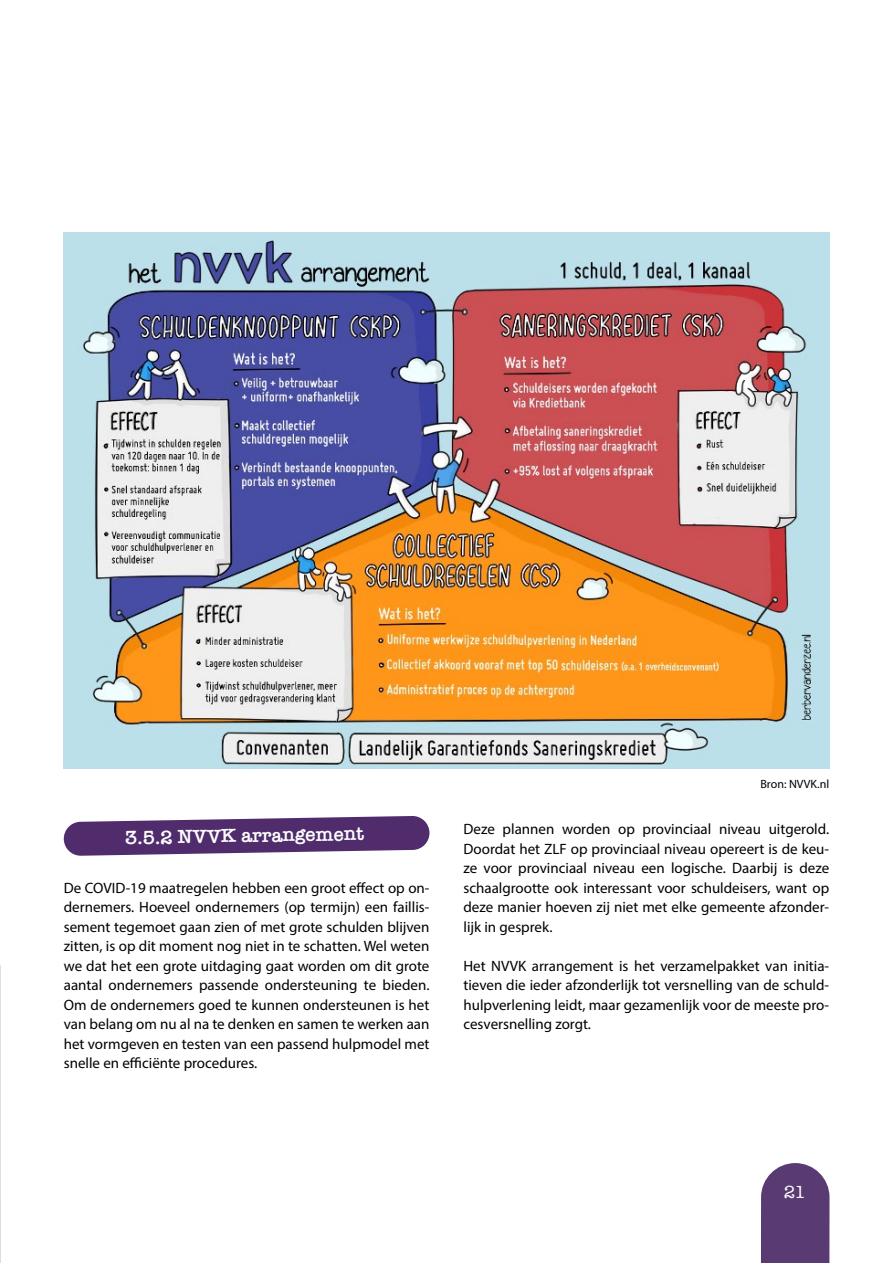
<style>
.page{position:relative;width:893px;height:1263px;background:#fff}
.page>*{position:absolute;margin:0;border:0;box-sizing:border-box;transform-origin:0 0}
.t1{font:600 19.5px "American Typewriter";color:#fff}
.t2{font:18px "American Typewriter";color:#fff}
.t3{font:15px/19.5px "Myriad Pro";color:#000;text-align:justify}
.t4{font:12px "Myriad Pro";color:#000}
</style>
<div class="page">
<svg style="left:760px;top:1163px;width:69px;height:100px;background:#684b7e"></svg>
<svg style="left:0;top:965px;width:1px;height:298px"></svg>
<svg style="left:64px;top:816px;width:366px;height:40px;background:#6d4f85"></svg>
<img style="left:64px;top:233px;width:765px;height:536px">
<h1 class="t1" style="left:125px;top:823px;width:241px;rotate:-1deg">3.5.2 NVVK arrangement</h1>
<p class="t3" style="left:64px;top:877px;width:367px">De COVID-19 maatregelen hebben een groot effect op on&shy;dernemers. Hoeveel ondernemers (op termijn) een faillis&shy;sement tegemoet gaan zien of met grote schulden blijven zitten, is op dit moment nog niet in te schatten. Wel weten we dat het een grote uitdaging gaat worden om dit grote aantal ondernemers passende ondersteuning te bieden.<br>Om de ondernemers goed te kunnen ondersteunen is het van belang om nu al na te denken en samen te werken aan het vormgeven en testen van een passend hulpmodel met snelle en efficiënte procedures.</p>
<p class="t4" style="left:760px;top:776px;width:70px">Bron: NVVK.nl</p>
<p class="t3" style="left:463px;top:819px;width:367px">Deze plannen worden op provinciaal niveau uitgerold.<br>Doordat het ZLF op provinciaal niveau opereert is de keu&shy;ze voor provinciaal niveau een logische. Daarbij is deze schaalgrootte ook interessant voor schuldeisers, want op deze manier hoeven zij niet met elke gemeente afzonder&shy;lijk in gesprek.</p>
<p class="t3" style="left:463px;top:955px;width:367px">Het NVVK arrangement is het verzamelpakket van initia&shy;tieven die ieder afzonderlijk tot versnelling van de schuld&shy;hulpverlening leidt, maar gezamenlijk voor de meeste pro&shy;cesversnelling zorgt.</p>
<p class="t2" style="left:784px;top:1178px;width:23px">21</p>
</div>
